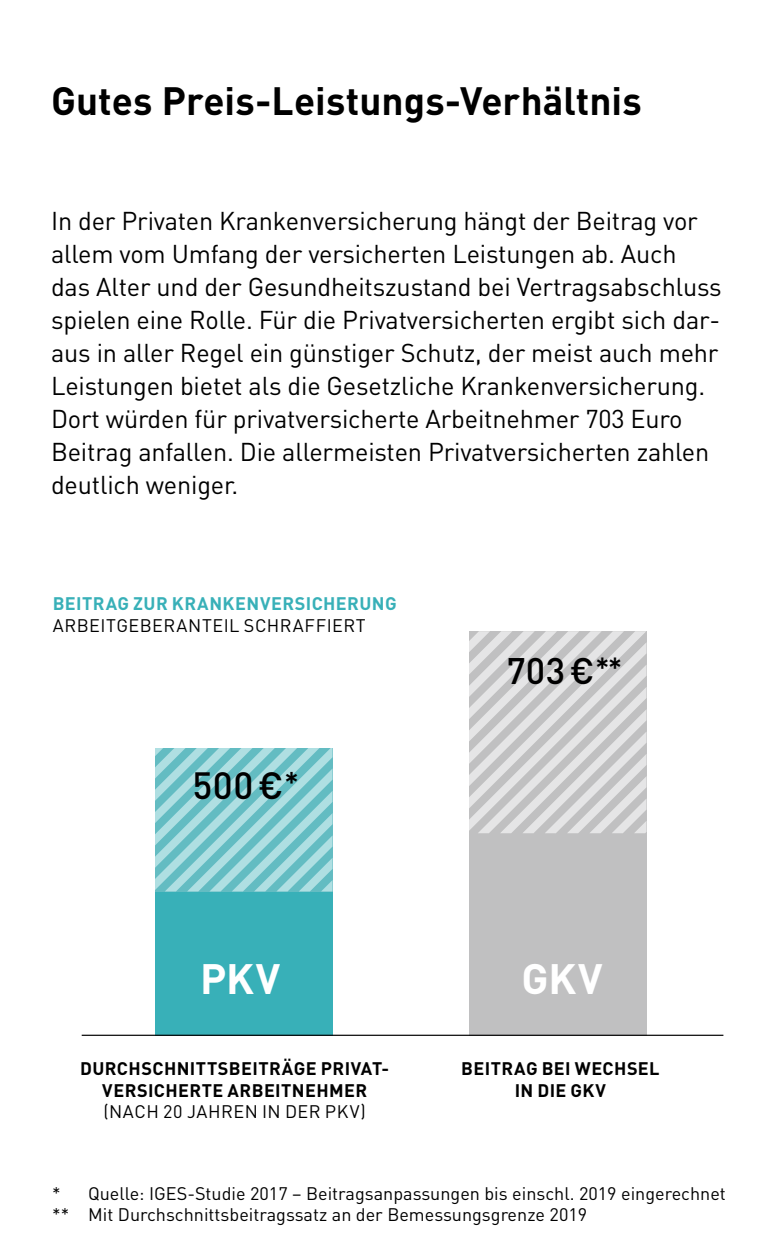
<style>
.page{position:relative;width:783px;height:1259px;background:#fff}
.page>*{position:absolute;margin:0;border:0;box-sizing:border-box;transform-origin:0 0}
.t1{font:700 42px "DIN";letter-spacing:.015em;color:#fff}
.t2{font:700 39px "DINOT";color:#000}
.t3{font:500 37.5px "DIN";color:#000}
.t4{font:500 36.6px "DIN";color:#000}
.t5{font:25.5px/33px "DINOT";letter-spacing:-.005em;color:#000}
.t6{font:18px/21px "DINOT";color:#000}
.t7{font:700 18px/21.3px "DIN";letter-spacing:.02em;color:#000;text-align:center}
.t8{font:18px "DIN";letter-spacing:.025em;color:#000}
.t9{font:700 18px "DIN";letter-spacing:.025em;color:#38b0b8}
.s1{font-family:"DINOT"}
.s2{font-family:"DINOT";font-size:30.9px}
.s3{font-family:"DINOT";font-size:30px}
</style>
<div class="page">
<div style="left:155px;top:748px;width:177px;height:287px;background:#38b0b8"></div>
<div style="left:469px;top:631px;width:177px;height:404px;background:#c0c0c1"></div>
<svg style="left:469px;top:631px;width:177px;height:202px"></svg>
<svg style="left:155px;top:748px;width:177px;height:143px;background:#88cdd1"></svg>
<hr style="left:82px;top:1034px;width:641px;height:2px;background:#000">
<h2 class="t2" style="left:51px;top:74px;width:592px">Gutes Preis-Leistungs-Verhältnis</h2>
<p class="t5" style="left:51px;top:203px;width:671px">In der Privaten Krankenversicherung hängt der Beitrag vor allem vom Umfang der versicherten Leistungen ab. Auch das Alter und der Gesundheitszustand bei Vertragsabschluss spielen eine Rolle. Für die Privatversicherten ergibt sich dar&shy;aus in aller Regel ein günstiger Schutz, der meist auch mehr Leistungen bietet als die Gesetzliche Krankenversicherung.<br>Dort würden für privatversicherte Arbeitnehmer 703 Euro Beitrag anfallen. Die allermeisten Privatversicherten zahlen deutlich weniger.</p>
<p class="t9" style="left:53px;top:592px;width:345px">BEITRAG ZUR KRANKENVERSICHERUNG</p>
<p class="t8" style="left:53px;top:614px;width:314px">ARBEITGEBERANTEIL SCHRAFFIERT</p>
<h3 class="t3" style="left:192px;top:761px;width:108px">500 <span class="s1">€</span><span class="s2">*</span></h3>
<h3 class="t4" style="left:506px;top:647px;width:118px">703 <span class="s1">€</span><span class="s3">**</span></h3>
<h1 class="t1" style="left:200px;top:951px;width:82px">PKV</h1>
<h1 class="t1" style="left:521px;top:951px;width:82px">GKV</h1>
<p class="t7" style="left:80px;top:1057px;width:311px">DURCHSCHNITTSBEITRÄGE PRIVAT-<br>VERSICHERTE ARBEITNEHMER</p>
<p class="t8" style="left:103px;top:1100px;width:264px">(NACH 20 JAHREN IN DER PKV)</p>
<p class="t7" style="left:461px;top:1057px;width:200px">BEITRAG BEI WECHSEL<br>IN DIE GKV</p>
<p class="t6" style="left:52px;top:1182px;width:675px">* Quelle: IGES-Studie 2017 – Beitragsanpassungen bis einschl. 2019 eingerechnet ** Mit Durchschnittsbeitragssatz an der Bemessungsgrenze 2019</p>
</div>
